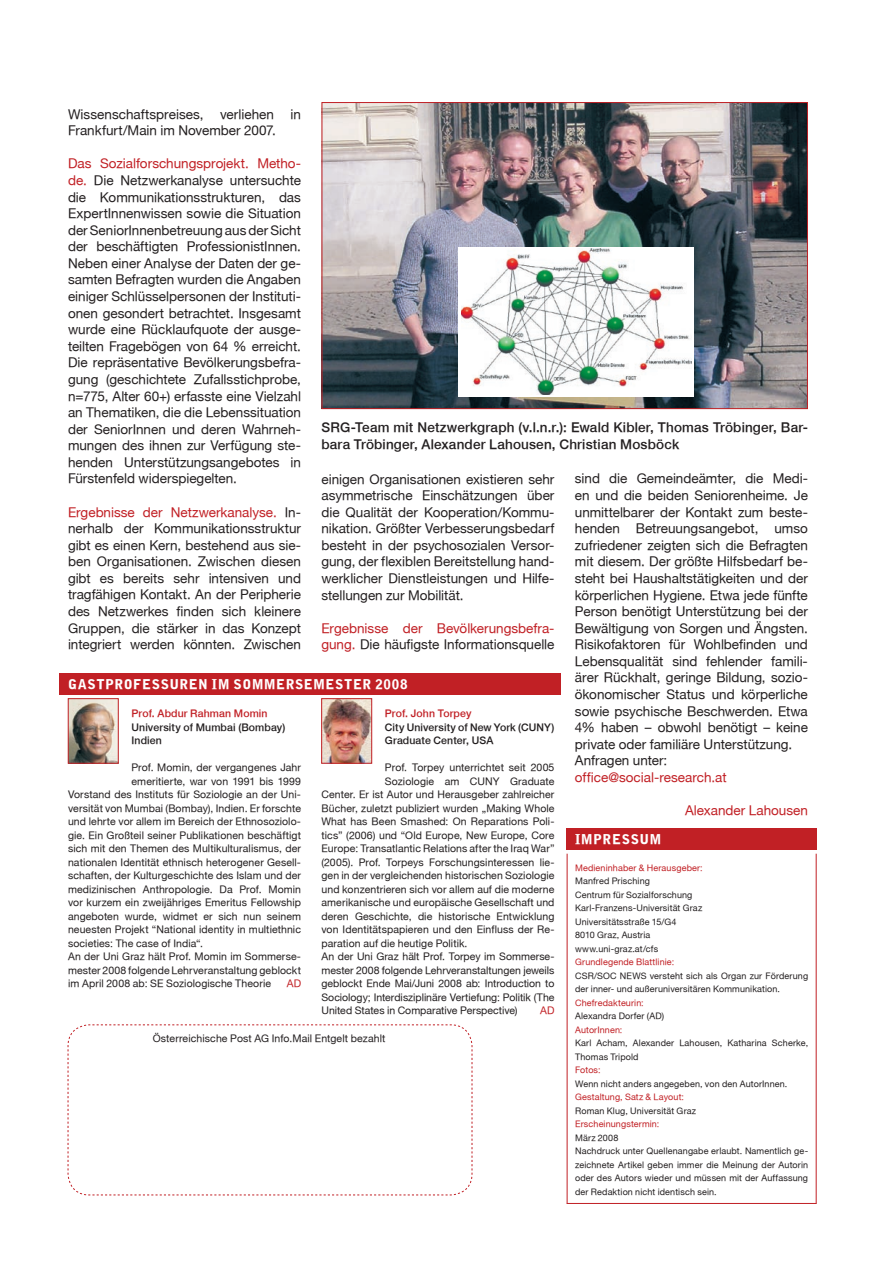
<style>
.page{position:relative;width:893px;height:1263px;background:#fff}
.page>*{position:absolute;margin:0;border:0;box-sizing:border-box;transform-origin:0 0}
.t1{font:13.5px/16.6px "Helvetica SOC Roman";color:#231f20;text-align:justify}
.t2{font:13.5px/16.5px "Helvetica SOC Medium";letter-spacing:.015em;color:#231f20}
.t3{font:13.5px/16.6px "Helvetica SOC Roman";color:#c12025}
.t4{font:700 13.5px "Bell Gothic";letter-spacing:.035em;color:#fff}
.t5{font:10.5px "Helvetica SOC Roman";letter-spacing:.01em;color:#231f20}
.t6{font:10.5px/13.5px "Helvetica SOC Medium";letter-spacing:.01em;color:#231f20}
.t7{font:10.5px "Helvetica SOC Medium";letter-spacing:.01em;color:#c12025}
.t8{font:10.5px "Helvetica SOC Roman";color:#c12025}
.t9{font:9px/13.5px "Helvetica SOC Roman";letter-spacing:.015em;color:#231f20}
.t10{font:9px "Helvetica SOC Roman";letter-spacing:.015em;color:#c12025}
.s1{color:#c12025}
.s2{color:#231f20}
</style>
<div class="page">
<svg style="left:68px;top:1024px;width:404px;height:171px"></svg>
<div style="left:567px;top:828px;width:250px;height:21px;background:#c12025"></div>
<div style="left:60px;top:673px;width:501px;height:21px;background:#c12025"></div>
<hr style="left:567px;top:1203px;width:250px;height:1px;background:#c12025">
<hr style="left:567px;top:854px;width:1px;height:349px;background:#c12025">
<hr style="left:816px;top:854px;width:1px;height:349px;background:#c12025">
<img style="left:323px;top:104px;width:483px;height:303px">
<div style="left:321px;top:102px;width:487px;height:307px;border:1px solid #c12025"></div>
<div style="left:459px;top:247px;width:235px;height:150px;background:#fff"></div>
<img style="left:462px;top:248px;width:229px;height:147px">
<img style="left:70px;top:700px;width:47px;height:62px">
<div style="left:68px;top:698px;width:51px;height:66px;border:1px solid #c12025"></div>
<img style="left:323px;top:700px;width:47px;height:62px">
<div style="left:321px;top:698px;width:51px;height:66px;border:1px solid #c12025"></div>
<p class="t1" style="left:68px;top:105px;width:234px">Wissenschaftspreises, verliehen in<br>Frankfurt/Main im November 2007.</p>
<p class="t1" style="left:68px;top:155px;width:235px"><span class="s1">Das Sozialforschungsprojekt. Metho&shy;de.</span> Die Netzwerkanalyse untersuchte die Kommunikationsstrukturen, das ExpertInnenwissen sowie die Situation der SeniorInnenbetreuung aus der Sicht der beschäftigten ProfessionistInnen.<br>Neben einer Analyse der Daten der ge&shy;samten Befragten wurden die Angaben einiger Schlüsselpersonen der Instituti&shy;onen gesondert betrachtet. Insgesamt wurde eine Rücklaufquote der ausge&shy;teilten Fragebögen von 64 % erreicht.<br>Die repräsentative Bevölkerungsbefra&shy;gung (geschichtete Zufallsstichprobe, n=775, Alter 60+) erfasste eine Vielzahl an Thematiken, die die Lebenssituation der SeniorInnen und deren Wahrneh&shy;mungen des ihnen zur Verfügung ste&shy;henden Unterstützungsangebotes in Fürstenfeld widerspiegelten.</p>
<p class="t1" style="left:68px;top:503px;width:235px"><span class="s1">Ergebnisse der Netzwerkanalyse.</span> In&shy;nerhalb der Kommunikationsstruktur gibt es einen Kern, bestehend aus sie&shy;ben Organisationen. Zwischen diesen gibt es bereits sehr intensiven und tragfähigen Kontakt. An der Peripherie des Netzwerkes finden sich kleinere Gruppen, die stärker in das Konzept integriert werden könnten. Zwischen</p>
<p class="t2" style="left:321px;top:419px;width:488px">SRG-Team mit Netzwerkgraph (v.l.n.r.): Ewald Kibler, Thomas Tröbinger, Bar&shy;bara Tröbinger, Alexander Lahousen, Christian Mosböck</p>
<p class="t1" style="left:575px;top:470px;width:235px;text-align:left">sind die Gemeindeämter, die Medi&shy;en und die beiden Seniorenheime. Je unmittelbarer der Kontakt zum beste&shy;henden Betreuungsangebot, umso zufriedener zeigten sich die Befragten mit diesem. Der größte Hilfsbedarf be&shy;steht bei Haushaltstätigkeiten und der körperlichen Hygiene. Etwa jede fünfte Person benötigt Unterstützung bei der Bewältigung von Sorgen und Ängsten.<br>Risikofaktoren für Wohlbefinden und Lebensqualität sind fehlender famili&shy;ärer Rückhalt, geringe Bildung, sozio&shy;ökonomischer Status und körperliche sowie psychische Beschwerden. Etwa 4% haben – obwohl benötigt – keine private oder familiäre Unterstützung.<br>Anfragen unter:</p>
<p class="t3" style="left:575px;top:768px;width:153px">office@social-research.at</p>
<p class="t3" style="left:685px;top:802px;width:124px">Alexander Lahousen</p>
<p class="t4" style="left:575px;top:831px;width:88px">IMPRESSUM</p>
<p class="t1" style="left:321px;top:470px;width:235px">einigen Organisationen existieren sehr asymmetrische Einschätzungen über die Qualität der Kooperation/Kommu&shy;nikation. Größter Verbesserungsbedarf besteht in der psychosozialen Versor&shy;gung, der flexiblen Bereitstellung hand&shy;werklicher Dienstleistungen und Hilfe&shy;stellungen zur Mobilität.</p>
<p class="t3" style="left:321px;top:619px;width:234px">Ergebnisse der Bevölkerungsbefra&shy;gung. <span class="s2">Die häufigste Informationsquelle</span></p>
<p class="t4" style="left:68px;top:676px;width:341px">GASTPROFESSUREN IM SOMMERSEMESTER 2008</p>
<p class="t7" style="left:132px;top:707px;width:138px">Prof. Abdur Rahman Momin</p>
<p class="t6" style="left:132px;top:720px;width:155px">University of Mumbai (Bombay)<br>Indien</p>
<p class="t5" style="left:132px;top:761px;width:171px">Prof. Momin, der vergangenes Jahr</p>
<p class="t5" style="left:132px;top:775px;width:171px">emeritierte, war von 1991 bis 1999</p>
<p class="t5" style="left:68px;top:788px;width:235px">Vorstand des Instituts für Soziologie an der Uni-</p>
<p class="t5" style="left:68px;top:802px;width:234px">versität von Mumbai (Bombay), Indien. Er forschte</p>
<p class="t5" style="left:68px;top:815px;width:235px">und lehrte vor allem im Bereich der Ethnosoziolo-</p>
<p class="t5" style="left:68px;top:829px;width:235px">gie. Ein Großteil seiner Publikationen beschäftigt</p>
<p class="t5" style="left:68px;top:842px;width:234px">sich mit den Themen des Multikulturalismus, der</p>
<p class="t5" style="left:68px;top:856px;width:235px">nationalen Identität ethnisch heterogener Gesell-</p>
<p class="t5" style="left:68px;top:869px;width:235px">schaften, der Kulturgeschichte des Islam und der</p>
<p class="t5" style="left:68px;top:883px;width:235px">medizinischen Anthropologie. Da Prof. Momin</p>
<p class="t5" style="left:68px;top:896px;width:235px">vor kurzem ein zweijähriges Emeritus Fellowship</p>
<p class="t5" style="left:68px;top:910px;width:235px">angeboten wurde, widmet er sich nun seinem</p>
<p class="t5" style="left:68px;top:923px;width:234px">neuesten Projekt “National identity in multiethnic</p>
<p class="t5" style="left:68px;top:937px;width:137px">societies: The case of India“.</p>
<p class="t5" style="left:68px;top:950px;width:235px">An der Uni Graz hält Prof. Momin im Sommerse-</p>
<p class="t5" style="left:68px;top:964px;width:235px">mester 2008 folgende Lehrveranstaltung geblockt</p>
<p class="t5" style="left:68px;top:977px;width:205px">im April 2008 ab: SE Soziologische Theorie</p>
<p class="t8" style="left:287px;top:977px;width:16px">AD</p>
<p class="t7" style="left:385px;top:707px;width:88px">Prof. John Torpey</p>
<p class="t6" style="left:385px;top:720px;width:171px">City University of New York (CUNY)<br>Graduate Center, USA</p>
<p class="t5" style="left:385px;top:761px;width:171px">Prof. Torpey unterrichtet seit 2005</p>
<p class="t5" style="left:385px;top:775px;width:171px">Soziologie am CUNY Graduate</p>
<p class="t5" style="left:321px;top:788px;width:234px">Center. Er ist Autor und Herausgeber zahlreicher</p>
<p class="t5" style="left:321px;top:802px;width:235px">Bücher, zuletzt publiziert wurden „Making Whole</p>
<p class="t5" style="left:321px;top:815px;width:235px">What has Been Smashed: On Reparations Poli-</p>
<p class="t5" style="left:321px;top:829px;width:235px">tics” (2006) und “Old Europe, New Europe, Core</p>
<p class="t5" style="left:321px;top:842px;width:235px">Europe: Transatlantic Relations after the Iraq War”</p>
<p class="t5" style="left:321px;top:856px;width:235px">(2005). Prof. Torpeys Forschungsinteressen lie-</p>
<p class="t5" style="left:321px;top:869px;width:235px">gen in der vergleichenden historischen Soziologie</p>
<p class="t5" style="left:321px;top:883px;width:234px">und konzentrieren sich vor allem auf die moderne</p>
<p class="t5" style="left:321px;top:896px;width:234px">amerikanische und europäische Gesellschaft und</p>
<p class="t5" style="left:321px;top:910px;width:235px">deren Geschichte, die historische Entwicklung</p>
<p class="t5" style="left:321px;top:923px;width:235px">von Identitätspapieren und den Einfluss der Re-</p>
<p class="t5" style="left:321px;top:937px;width:148px">paration auf die heutige Politik.</p>
<p class="t5" style="left:321px;top:950px;width:235px">An der Uni Graz hält Prof. Torpey im Sommerse-</p>
<p class="t5" style="left:321px;top:964px;width:235px">mester 2008 folgende Lehrveranstaltungen jeweils</p>
<p class="t5" style="left:321px;top:977px;width:234px">geblockt Ende Mai/Juni 2008 ab: Introduction to</p>
<p class="t5" style="left:321px;top:991px;width:235px">Sociology; Interdisziplinäre Vertiefung: Politik (The</p>
<p class="t5" style="left:321px;top:1004px;width:198px">United States in Comparative Perspective)</p>
<p class="t8" style="left:540px;top:1004px;width:16px">AD</p>
<p class="t5" style="left:153px;top:1031px;width:234px">Österreichische Post AG Info.Mail Entgelt bezahlt</p>
<p class="t10" style="left:575px;top:862px;width:129px">Medieninhaber &amp; Herausgeber:</p>
<p class="t9" style="left:575px;top:874px;width:129px">Manfred Prisching<br>Centrum für Sozialforschung<br>Karl-Franzens-Universität Graz<br>Universitätsstraße 15/G4<br>8010 Graz, Austria www.uni-graz.at/cfs</p>
<p class="t10" style="left:575px;top:957px;width:101px">Grundlegende Blattlinie:</p>
<p class="t9" style="left:575px;top:969px;width:235px">CSR/SOC NEWS versteht sich als Organ zur Förderung der inner- und außeruniversitären Kommunikation.</p>
<p class="t10" style="left:575px;top:997px;width:70px">Chefredakteurin:</p>
<p class="t9" style="left:575px;top:1009px;width:91px">Alexandra Dorfer (AD)</p>
<p class="t10" style="left:575px;top:1024px;width:49px">AutorInnen:</p>
<p class="t9" style="left:575px;top:1036px;width:235px">Karl Acham, Alexander Lahousen, Katharina Scherke,<br>Thomas Tripold</p>
<p class="t10" style="left:575px;top:1065px;width:27px">Fotos:</p>
<p class="t9" style="left:575px;top:1077px;width:214px">Wenn nicht anders angegeben, von den AutorInnen.</p>
<p class="t10" style="left:575px;top:1092px;width:110px">Gestaltung, Satz &amp; Layout:</p>
<p class="t9" style="left:575px;top:1104px;width:123px">Roman Klug, Universität Graz</p>
<p class="t10" style="left:575px;top:1119px;width:86px">Erscheinungstermin:</p>
<p class="t9" style="left:575px;top:1131px;width:235px">März 2008<br>Nachdruck unter Quellenangabe erlaubt. Namentlich ge&shy;zeichnete Artikel geben immer die Meinung der Autorin oder des Autors wieder und müssen mit der Auffassung der Redaktion nicht identisch sein.</p>
</div>
